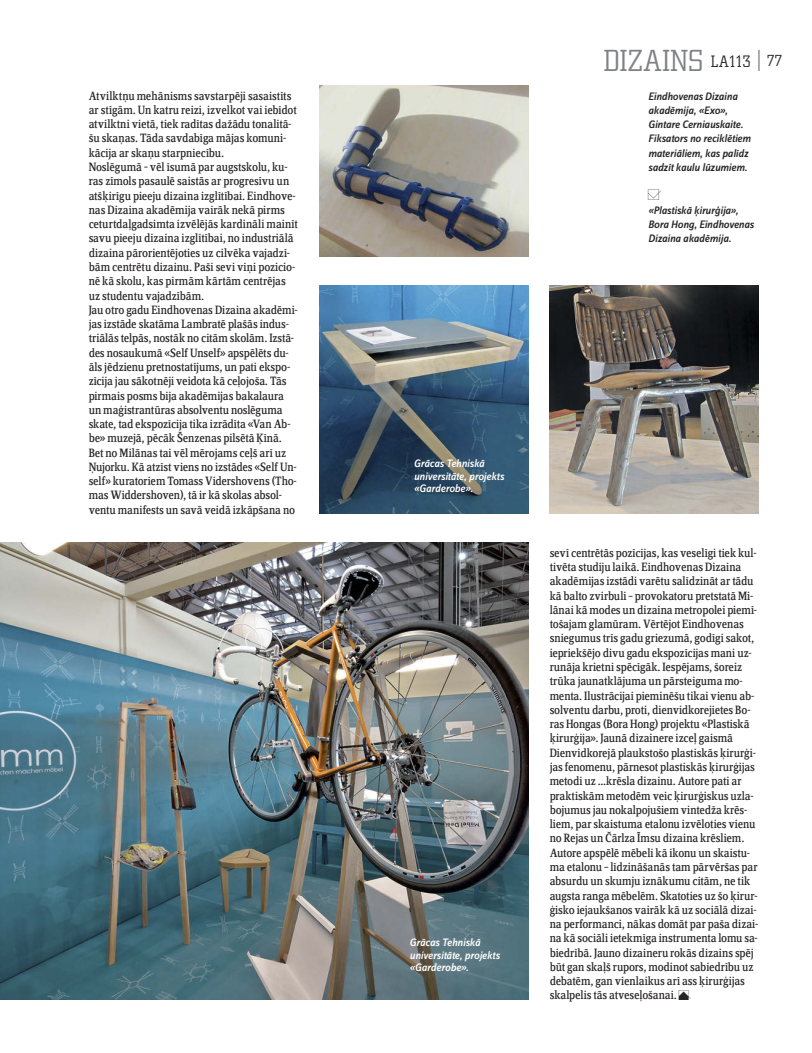
<style>
.page{position:relative;width:812px;height:1053px;background:#fff}
.page>*{position:absolute;margin:0;border:0;box-sizing:border-box;transform-origin:0 0}
.t1{font:300 30px "City LV";letter-spacing:.03em;color:#808184}
.t2{font:12.5px/14.2px "Zine Serif FHM";letter-spacing:-.01em;color:#272425}
.t3{font:italic 500 11.25px/14.2px "Zine Sans FHM";letter-spacing:-.02em;color:#272425}
.t4{font:italic 500 11.25px/12.5px "Zine Sans FHM";letter-spacing:-.02em;color:#fff}
.s1{font-size:16.25px;color:#272425}
.s2{font-size:16.88px;color:#272425}
</style>
<div class="page">
<hr style="left:757px;top:50px;width:2px;height:21px;background:#a6a8aa">
<img style="left:549px;top:285px;width:209px;height:229px">
<img style="left:319px;top:285px;width:209px;height:229px">
<img style="left:0;top:542px;width:528px;height:457px">
<img style="left:319px;top:85px;width:209px;height:172px">
<h1 class="t1" style="left:604px;top:50px;width:180px">DIZAINS <span class="s1">LA</span><span class="s2">113</span> <sup>77</sup></h1>
<p class="t2" style="left:89px;top:89px;width:211px">Atvilktņu mehānisms savstarpēji sasaistīts ar stīgām. Un katru reizi, izvelkot vai iebīdot atvilktni vietā, tiek radītas dažādu tonalitā&shy;šu skaņas. Tāda savdabīga mājas komuni&shy;kācija ar skaņu starpniecību.<br>Noslēgumā − vēl īsumā par augstskolu, ku&shy;ras zīmols pasaulē saistās ar progresīvu un atšķirīgu pieeju dizaina izglītībai. Eindhove&shy;nas Dizaina akadēmija vairāk nekā pirms ceturtdaļgadsimta izvēlējās kardināli mainīt savu pieeju dizaina izglītībai, no industriālā dizaina pārorientējoties uz cilvēka vajadzī&shy;bām centrētu dizainu. Paši sevi viņi pozicio&shy;nē kā skolu, kas pirmām kārtām centrējas uz studentu vajadzībām.<br>Jau otro gadu Eindhovenas Dizaina akadēmi&shy;jas izstāde skatāma Lambratē plašās indus&shy;triālās telpās, nostāk no citām skolām. Izstā&shy;des nosaukumā «Self Unself» apspēlēts du&shy;āls jēdzienu pretnostatījums, un pati ekspo&shy;zīcija jau sākotnēji veidota kā ceļojoša. Tās pirmais posms bija akadēmijas bakalaura un maģistrantūras absolventu noslēguma skate, tad ekspozīcija tika izrādīta «Van Ab&shy;be» muzejā, pēcāk Šenzenas pilsētā Ķīnā.<br>Bet no Milānas tai vēl mērojams ceļš arī uz Ņujorku. Kā atzīst viens no izstādes «Self Un&shy;self» kuratoriem Tomass Vidershovens (Tho&shy;mas Widdershoven), tā ir kā skolas absol&shy;ventu manifests un savā veidā izkāpšana no</p>
<p class="t3" style="left:648px;top:89px;width:104px">Eindhovenas Dizaina akadēmija, «Exo»,<br>Gintare Cerniauskaite.<br>Fiksators no reciklētiem materiāliem, kas palīdz sadzīt kaulu lūzumiem.</p>
<p class="t3" style="left:648px;top:204px;width:107px">«Plastiskā ķirurģija»,<br>Bora Hong, Eindhovenas<br>Dizaina akadēmija.</p>
<p class="t4" style="left:413px;top:458px;width:92px">Grācas Tehniskā universitāte, projekts «Garderobe».</p>
<p class="t4" style="left:409px;top:936px;width:92px">Grācas Tehniskā universitāte, projekts «Garderobe».</p>
<p class="t2" style="left:549px;top:546px;width:210px">sevī centrētās pozīcijas, kas veselīgi tiek kul&shy;tivēta studiju laikā. Eindhovenas Dizaina akadēmijas izstādi varētu salīdzināt ar tādu kā balto zvirbuli – provokatoru pretstatā Mi&shy;lānai kā modes un dizaina metropolei piemī&shy;tošajam glamūram. Vērtējot Eindhovenas sniegumus trīs gadu griezumā, godīgi sakot, iepriekšējo divu gadu ekspozīcijas mani uz&shy;runāja krietni spēcīgāk. Iespējams, šoreiz trūka jaunatklājuma un pārsteiguma mo&shy;menta. Ilustrācijai pieminēšu tikai vienu ab&shy;solventu darbu, proti, dienvidkorejietes Bo&shy;ras Hongas (Bora Hong) projektu «Plastiskā ķirurģija». Jaunā dizainere izceļ gaismā Dienvidkorejā plaukstošo plastiskās ķirurģi&shy;jas fenomenu, pārnesot plastiskās ķirurģijas metodi uz ...krēsla dizainu. Autore pati ar praktiskām metodēm veic ķirurģiskus uzla&shy;bojumus jau nokalpojušiem vintedža krēs&shy;liem, par skaistuma etalonu izvēloties vienu no Rejas un Čārlza Īmsu dizaina krēsliem.<br>Autore apspēlē mēbeli kā ikonu un skaistu&shy;ma etalonu – līdzināšanās tam pārvēršas par absurdu un skumju iznākumu citām, ne tik augsta ranga mēbelēm. Skatoties uz šo ķirur&shy;ģisko iejaukšanos vairāk kā uz sociālā dizai&shy;na performanci, nākas domāt par paša dizai&shy;na kā sociāli ietekmīga instrumenta lomu sa&shy;biedrībā. Jauno dizaineru rokās dizains spēj būt gan skaļš rupors, modinot sabiedrību uz debatēm, gan vienlaikus arī ass ķirurģijas skalpelis tās atveseļošanai.</p>
</div>
